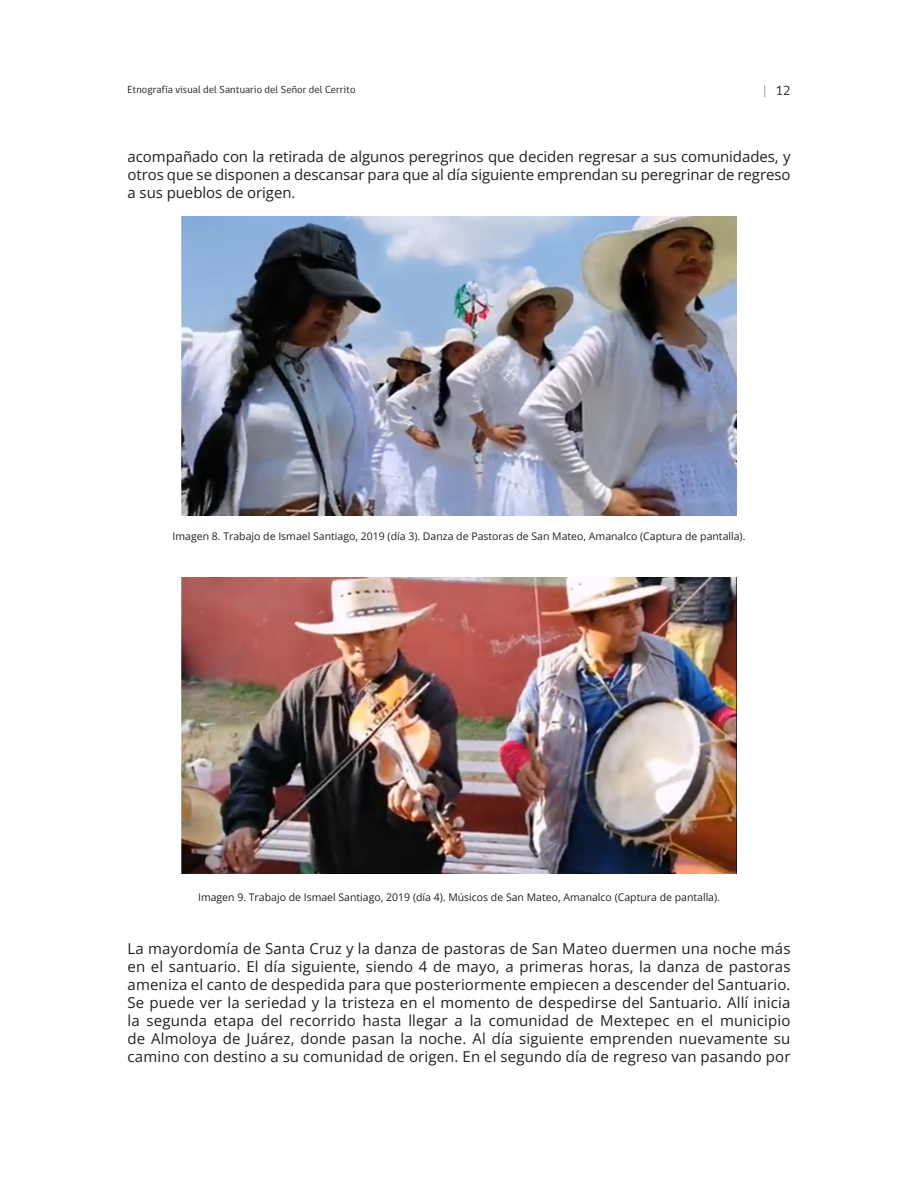
<style>
.page{position:relative;width:918px;height:1188px;background:#fff}
.page>*{position:absolute;margin:0;border:0;box-sizing:border-box;transform-origin:0 0}
.parraforav{font:15px/18px "Open Sans";color:#231f20;text-align:justify}
.t1{font:13.5px "gob CL";color:#231f20}
.piesfotorav{font:10.5px "Open Sans";color:#231f20}
.t2{font:10.5px "gob CL";letter-spacing:.01em;color:#231f20}
.s1{color:#808285}
</style>
<div class="page">
<img style="left:181px;top:217px;width:556px;height:299px">
<img style="left:181px;top:578px;width:556px;height:296px">
<p class="t2" style="left:128px;top:82px;width:229px">Etnografía visual del Santuario del Señor del Cerrito</p>
<p class="t1" style="left:763px;top:82px;width:29px"><span class="s1">|</span> 12</p>
<p class="parraforav" style="left:128px;top:147px;width:665px">acompañado con la retirada de algunos peregrinos que deciden regresar a sus comunidades, y otros que se disponen a descansar para que al día siguiente emprendan su peregrinar de regreso a sus pueblos de origen.</p>
<p class="piesfotorav" style="left:173px;top:529px;width:574px">Imagen 8. Trabajo de Ismael Santiago, 2019 (día 3). Danza de Pastoras de San Mateo, Amanalco (Captura de pantalla).</p>
<p class="piesfotorav" style="left:198px;top:890px;width:523px">Imagen 9. Trabajo de Ismael Santiago, 2019 (día 4). Músicos de San Mateo, Amanalco (Captura de pantalla).</p>
<p class="parraforav" style="left:128px;top:939px;width:665px">La mayordomía de Santa Cruz y la danza de pastoras de San Mateo duermen una noche más en el santuario. El día siguiente, siendo 4 de mayo, a primeras horas, la danza de pastoras ameniza el canto de despedida para que posteriormente empiecen a descender del Santuario.<br>Se puede ver la seriedad y la tristeza en el momento de despedirse del Santuario. Allí inicia la segunda etapa del recorrido hasta llegar a la comunidad de Mextepec en el municipio de Almoloya de Juárez, donde pasan la noche. Al día siguiente emprenden nuevamente su camino con destino a su comunidad de origen. En el segundo día de regreso van pasando por</p>
</div>
